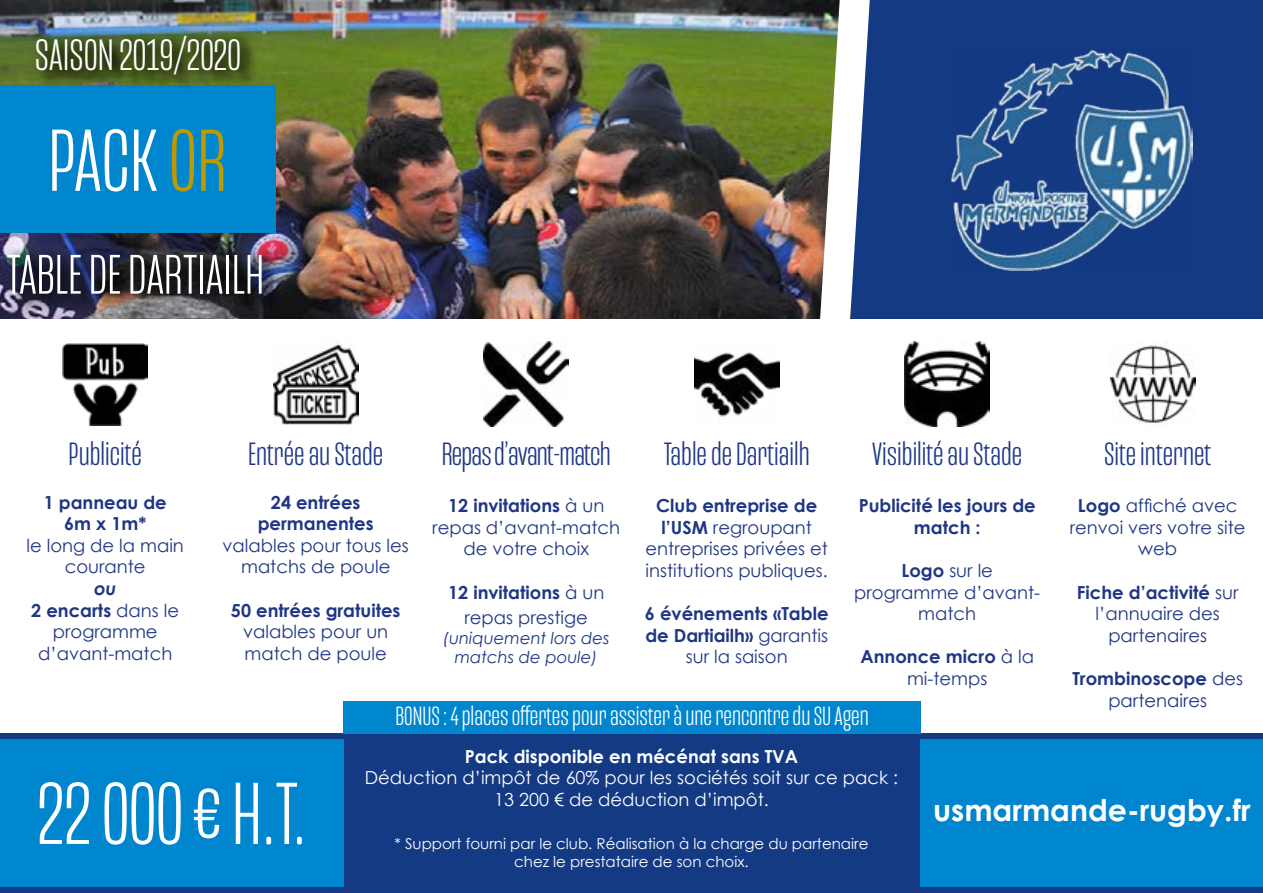
<style>
.page{position:relative;width:1263px;height:893px;background:#fff}
.page>*{position:absolute;margin:0;border:0;box-sizing:border-box;transform-origin:0 0}
.t1{font:300 90px "Mongoose";color:#fff}
.t2{font:300 57px "Mongoose";color:#fff}
.t3{font:300 45px "Mongoose";color:#fff}
.t4{font:300 33px "Mongoose";color:#1f3685}
.t5{font:300 33px "Mongoose";letter-spacing:-.025em;color:#1f3685}
.t6{font:700 30px "Century Gothic";color:#fff}
.t7{font:300 27px "Mongoose";color:#fff}
.t8{font:18px/21.6px "Century Gothic";color:#1f3685;text-align:center}
.t9{font:700 18px/21.6px "Century Gothic";color:#1f3685;text-align:center}
.t10{font:18px/21.6px "Century Gothic";color:#fff;text-align:center}
.t11{font:700 18px "Century Gothic";color:#fff}
.t12{font:italic 16.5px/19.8px "Century Gothic";color:#1f3685;text-align:center}
.t13{font:15px/18px "Century Gothic";color:#fff;text-align:center}
.s1{color:#bd9a00}
.s2{font-weight:700;font-style:italic}
.s3{font-weight:700}
.s4{font-weight:400}
</style>
<div class="page">
<div style="left:0;top:0;width:1263px;height:319px;background:#143a84"></div>
<img style="left:0;top:0;width:803px;height:319px">
<img style="left:803px;top:0;width:67px;height:319px">
<div style="left:0;top:86px;width:276px;height:147px;background:#0086ce"></div>
<div style="left:0;top:733px;width:1263px;height:160px;background:#143a84"></div>
<img style="left:951px;top:49px;width:241px;height:222px">
<img style="left:63px;top:343px;width:85px;height:83px">
<img style="left:273px;top:343px;width:85px;height:82px">
<img style="left:484px;top:342px;width:85px;height:85px">
<div style="left:0;top:740px;width:343px;height:147px;background:#0086ce"></div>
<div style="left:921px;top:740px;width:342px;height:147px;background:#0086ce"></div>
<div style="left:39px;top:39px;width:219px;height:54px;background:#000;opacity:.75"></div>
<div style="left:33px;top:29px;width:219px;height:54px;background:#000;opacity:.75"></div>
<img style="left:694px;top:352px;width:85px;height:65px">
<img style="left:905px;top:342px;width:85px;height:85px">
<img style="left:1110px;top:343px;width:85px;height:82px">
<div style="left:343px;top:701px;width:578px;height:32px;background:#0086ce"></div>
<div style="left:9px;top:258px;width:270px;height:54px;background:#000;opacity:.75"></div>
<div style="left:4px;top:248px;width:270px;height:54px;background:#000;opacity:.75"></div>
<h3 class="t3" style="left:35px;top:29px;width:208px">SAISON 2019/2020</h3>
<h1 class="t1" style="left:48px;top:109px;width:181px">PACK <span class="s1">OR</span></h1>
<h2 class="t2" style="left:7px;top:242px;width:259px">TABLE DE DARTIAILH</h2>
<h3 class="t4" style="left:69px;top:435px;width:75px">Publicité</h3>
<p class="t9" style="left:44px;top:490px;width:125px">1 panneau de<br>6m x 1m*</p>
<p class="t8" style="left:27px;top:534px;width:159px">le long de la main courante</p>
<p class="t8" style="left:31px;top:577px;width:149px"><span class="s2">ou<br></span><span class="s3">2 encarts</span> dans le programme d’avant-match</p>
<h3 class="t4" style="left:248px;top:435px;width:137px">Entrée au Stade</h3>
<p class="t9" style="left:258px;top:490px;width:117px">24 entrées permanentes</p>
<p class="t8" style="left:223px;top:534px;width:188px">valables pour tous les matchs de poule</p>
<p class="t9" style="left:231px;top:598px;width:171px">50 entrées gratuites</p>
<p class="t8" style="left:243px;top:621px;width:147px;text-align:left">valables pour un match de poule</p>
<h3 class="t5" style="left:442px;top:435px;width:171px">Repas d’avant-match</h3>
<p class="t8" style="left:432px;top:495px;width:189px"><span class="s3">12 invitations</span> à un repas d’avant-match de votre choix</p>
<p class="t8" style="left:448px;top:579px;width:158px;line-height:25.2px"><span class="s3">12 invitations</span> à un repas prestige</p>
<p class="t12" style="left:443px;top:627px;width:168px">(uniquement lors des matchs de poule)</p>
<h3 class="t4" style="left:664px;top:435px;width:148px">Table de Dartiailh</h3>
<p class="t8" style="left:645px;top:495px;width:184px"><span class="s3">Club entreprise de l’USM</span> regroupant entreprises privées et institutions publiques.</p>
<p class="t9" style="left:645px;top:602px;width:185px">6 événements «Table de Dartiailh» <span class="s4">garantis sur la saison</span></p>
<h3 class="t4" style="left:872px;top:435px;width:151px">Visibilité au Stade</h3>
<p class="t9" style="left:859px;top:494px;width:179px">Publicité les jours de match :</p>
<p class="t8" style="left:854px;top:559px;width:188px"><span class="s3">Logo</span> sur le programme d’avant&shy;match</p>
<p class="t9" style="left:860px;top:645px;width:175px">Annonce micro <span class="s4">à la mi-temps</span></p>
<h3 class="t7" style="left:395px;top:700px;width:475px">BONUS : 4 places offertes pour assister à une rencontre du SU Agen</h3>
<h3 class="t4" style="left:1104px;top:435px;width:109px">Site internet</h3>
<p class="t8" style="left:1070px;top:495px;width:177px"><span class="s3">Logo</span> affiché avec renvoi vers votre site web</p>
<p class="t8" style="left:1077px;top:581px;width:163px"><span class="s3">Fiche d’activité</span> sur l’annuaire des partenaires</p>
<p class="t8" style="left:1072px;top:667px;width:172px"><span class="s3">Trombinoscope</span> des partenaires</p>
<h1 class="t1" style="left:37px;top:762px;width:270px">22 000 € H.T.</h1>
<p class="t11" style="left:465px;top:743px;width:335px">Pack disponible en mécénat sans TVA</p>
<p class="t10" style="left:365px;top:767px;width:535px">Déduction d’impôt de 60% pour les sociétés soit sur ce pack :<br>13 200 € de déduction d’impôt.</p>
<p class="t13" style="left:394px;top:835px;width:475px">* Support fourni par le club. Réalisation à la charge du partenaire chez le prestataire de son choix.</p>
<h3 class="t6" style="left:933px;top:787px;width:319px">usmarmande-rugby.fr</h3>
</div>
